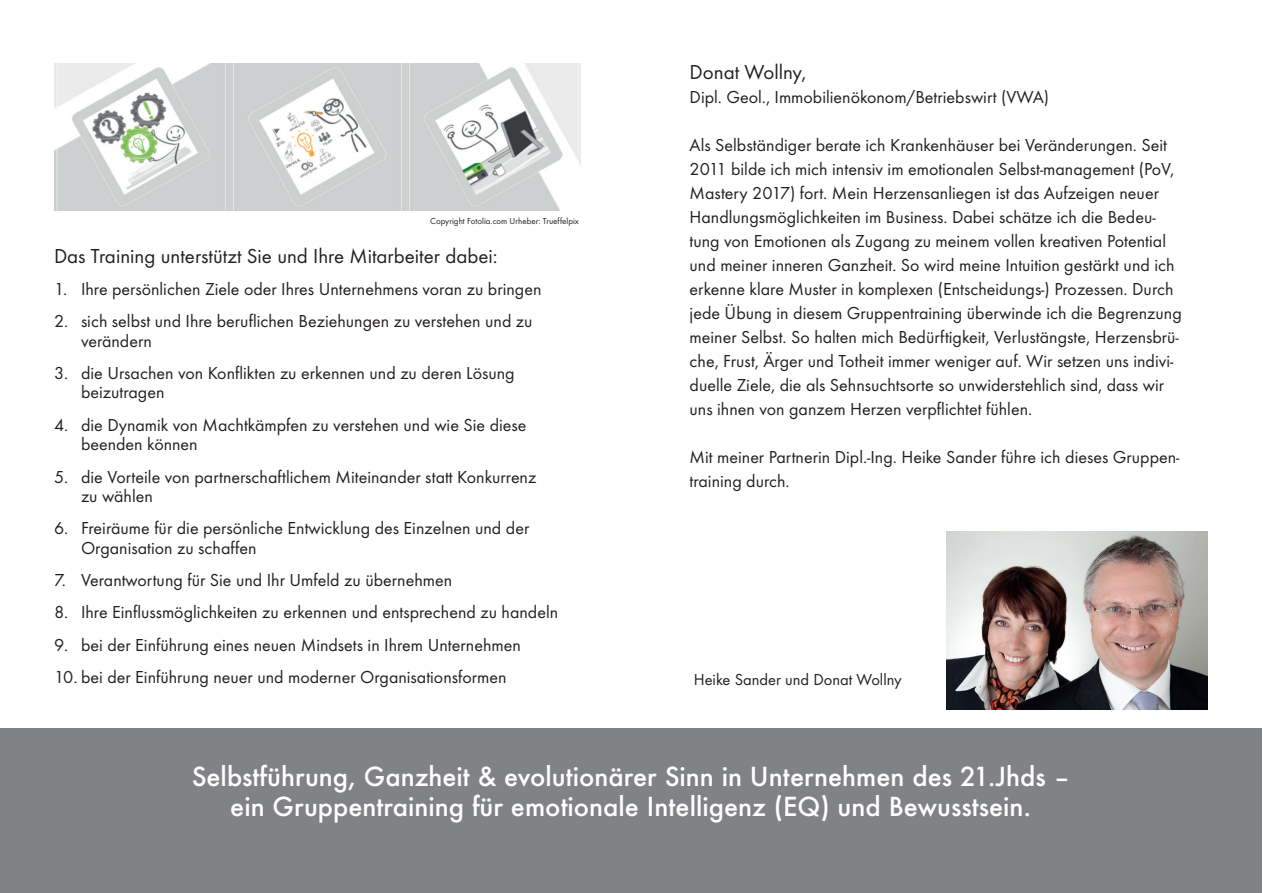
<style>
.page{position:relative;width:1263px;height:893px;background:#fff}
.page>*{position:absolute;margin:0;border:0;box-sizing:border-box;transform-origin:0 0}
.t1{font:500 25.5px/30.6px "Futura";color:#fff;text-align:center}
.t2{font:21px "Futura T";color:#231f20}
.t3{font:18px/24px "Futura T";color:#231f20}
.t4{font:16.5px "Futura T";color:#231f20}
.t5{font:9px "Futura T";color:#231f20}
</style>
<div class="page">
<div style="left:1px;top:728px;width:1261px;height:164px;background:#808285"></div>
<img style="left:946px;top:531px;width:262px;height:179px">
<img style="left:54px;top:63px;width:526px;height:147px">
<p class="t5" style="left:430px;top:216px;width:150px">Copyright Fotolia.com Urheber: Trueffelpix</p>
<p class="t2" style="left:54px;top:243px;width:445px">Das Training unterstützt Sie und Ihre Mitarbeiter dabei:</p>
<p class="t3" style="left:54px;top:277px;width:489px">1. Ihre persönlichen Ziele oder Ihres Unternehmens voran zu bringen</p>
<p class="t3" style="left:81px;top:311px;width:453px;line-height:19.5px;text-indent:-27px">2. sich selbst und Ihre beruflichen Beziehungen zu verstehen und zu verändern</p>
<p class="t3" style="left:81px;top:363px;width:435px;line-height:19.5px;text-indent:-27px">3. die Ursachen von Konflikten zu erkennen und zu deren Lösung beizutragen</p>
<p class="t3" style="left:81px;top:415px;width:447px;line-height:19.5px;text-indent:-27px">4. die Dynamik von Machtkämpfen zu verstehen und wie Sie diese beenden können</p>
<p class="t3" style="left:81px;top:467px;width:457px;line-height:19.5px;text-indent:-27px">5. die Vorteile von partnerschaftlichem Miteinander statt Konkurrenz zu wählen</p>
<p class="t3" style="left:81px;top:518px;width:450px;line-height:19.5px;text-indent:-27px">6. Freiräume für die persönliche Entwicklung des Einzelnen und der<br>Organisation zu schaffen</p>
<p class="t3" style="left:54px;top:568px;width:400px">7. Verantwortung für Sie und Ihr Umfeld zu übernehmen</p>
<p class="t3" style="left:54px;top:600px;width:506px">8. Ihre Einflussmöglichkeiten zu erkennen und entsprechend zu handeln</p>
<p class="t3" style="left:54px;top:632px;width:468px">9. bei der Einführung eines neuen Mindsets in Ihrem Unternehmen</p>
<p class="t3" style="left:54px;top:665px;width:454px">10. bei der Einführung neuer und moderner Organisationsformen</p>
<p class="t2" style="left:690px;top:60px;width:118px">Donat Wollny,</p>
<p class="t3" style="left:690px;top:85px;width:361px">Dipl. Geol., Immobilienökonom/Betriebswirt (VWA)</p>
<p class="t3" style="left:690px;top:133px;width:494px">Als Selbständiger berate ich Krankenhäuser bei Veränderungen. Seit 2011 bilde ich mich intensiv im emotionalen Selbst-management (PoV, Mastery 2017) fort. Mein Herzensanliegen ist das Aufzeigen neuer Handlungsmöglichkeiten im Business. Dabei schätze ich die Bedeu&shy;tung von Emotionen als Zugang zu meinem vollen kreativen Potential und meiner inneren Ganzheit. So wird meine Intuition gestärkt und ich erkenne klare Muster in komplexen (Entscheidungs-) Prozessen. Durch jede Übung in diesem Gruppentraining überwinde ich die Begrenzung meiner Selbst. So halten mich Bedürftigkeit, Verlustängste, Herzensbrü&shy;che, Frust, Ärger und Totheit immer weniger auf. Wir setzen uns indivi&shy;duelle Ziele, die als Sehnsuchtsorte so unwiderstehlich sind, dass wir uns ihnen von ganzem Herzen verpflichtet fühlen.</p>
<p class="t3" style="left:690px;top:445px;width:491px">Mit meiner Partnerin Dipl.-Ing. Heike Sander führe ich dieses Gruppen&shy;training durch.</p>
<p class="t4" style="left:694px;top:670px;width:210px">Heike Sander und Donat Wollny</p>
<h1 class="t1" style="left:192px;top:761px;width:880px">Selbstführung, Ganzheit &amp; evolutionärer Sinn in Unternehmen des 21.Jhds – ein Gruppentraining für emotionale Intelligenz (EQ) und Bewusstsein.</h1>
</div>
